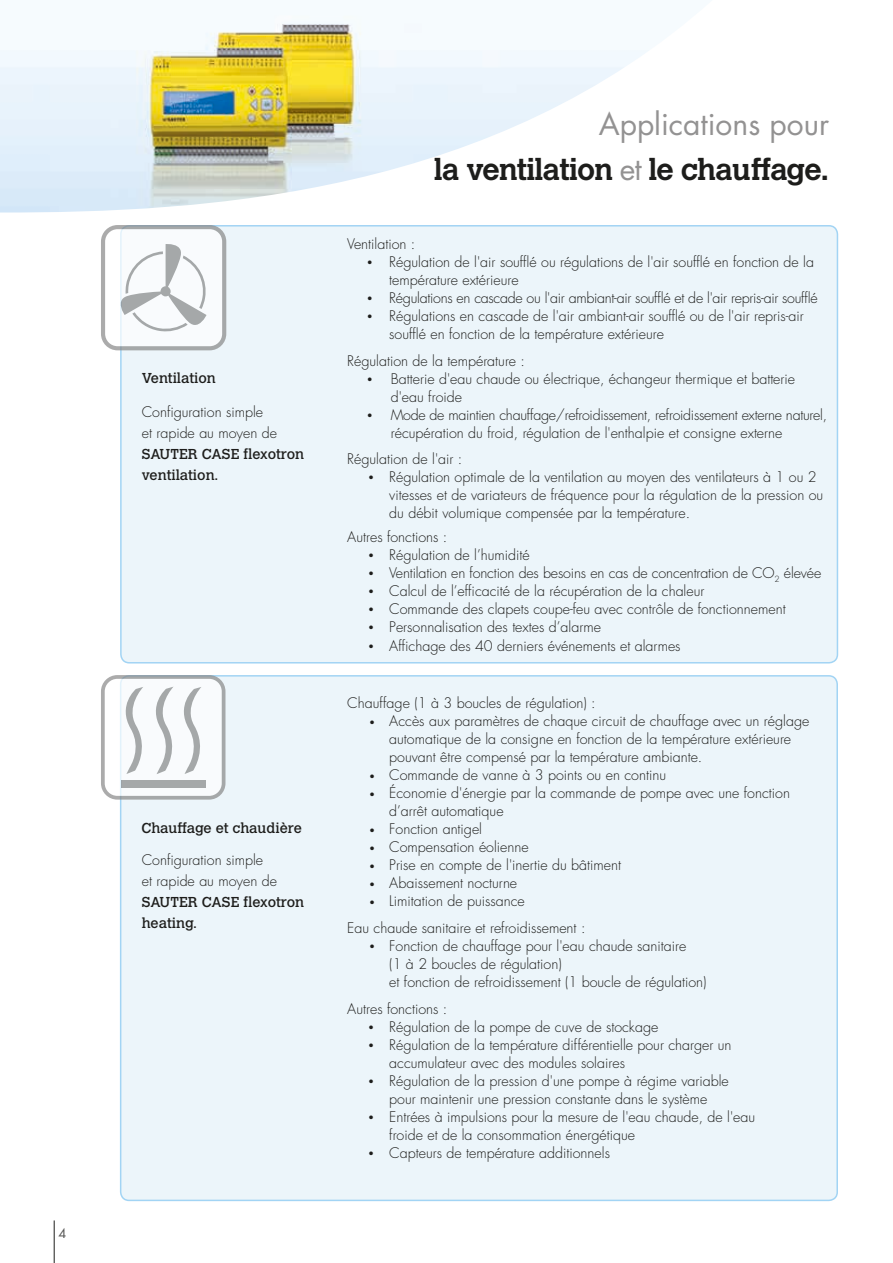
<style>
.page{position:relative;width:893px;height:1263px;background:#fff}
.page>*{position:absolute;margin:0;border:0;box-sizing:border-box;transform-origin:0 0}
.t1{font:700 30px "Calvert MT Pro";letter-spacing:-.025em;color:#1d1d1b}
.t2{font:30px "Futura";color:#939292}
.t3{font:300 14.25px/18px "Futura";color:#1d1d1b}
.t4{font:300 14.25px/18px "Futura";letter-spacing:-.02em;color:#1d1d1b}
.t5{font:14.25px/21px "Calvert MT Pro";color:#1d1d1b}
.t6{font:12.75px "Futura";color:#575756}
.s1{font-family:"Futura";font-weight:400;color:#939292}
.s2{font-size:9.75px}
</style>
<div class="page">
<hr style="left:54px;top:1220px;width:1px;height:43px;background:#1d1d1b">
<img style="left:0;top:22px;width:649px;height:191px">
<div style="left:121px;top:226px;width:716px;height:437px;background:#ecf5fa;border-radius:9px"></div>
<div style="left:121px;top:676px;width:716px;height:524px;background:#ecf5fa;border-radius:9px"></div>
<div style="left:103px;top:677px;width:121px;height:121px;background:#fff;border-radius:14px"></div>
<div style="left:101px;top:675px;width:124px;height:125px;border:4px solid #878787;border-radius:14px"></div>
<svg style="left:121px;top:687px;width:81px;height:87px"></svg>
<div style="left:121px;top:781px;width:84px;height:7px;background:#a5a8a9"></div>
<div style="left:103px;top:227px;width:121px;height:121px;background:#fff;border-radius:15px"></div>
<div style="left:101px;top:225px;width:125px;height:125px;border:4px solid #878787;border-radius:15px"></div>
<svg style="left:120px;top:243px;width:87px;height:90px"></svg>
<p class="t6" style="left:58px;top:1225px;width:9px">4</p>
<p class="t5" style="left:142px;top:367px;width:76px">Ventilation</p>
<p class="t3" style="left:142px;top:402px;width:137px;line-height:21px">Configuration simple<br>et rapide au moyen de</p>
<p class="t5" style="left:142px;top:444px;width:164px">SAUTER CASE flexotron ventilation.</p>
<p class="t5" style="left:141px;top:817px;width:162px">Chauffage et chaudière</p>
<p class="t3" style="left:142px;top:850px;width:137px;line-height:21px">Configuration simple<br>et rapide au moyen de</p>
<p class="t5" style="left:142px;top:892px;width:164px">SAUTER CASE flexotron heating.</p>
<h1 class="t2" style="left:599px;top:105px;width:232px">Applications pour</h1>
<h1 class="t1" style="left:434px;top:150px;width:397px">la ventilation <span class="s1">et</span> le chauffage.</h1>
<p class="t3" style="left:347px;top:235px;width:70px">Ventilation :</p>
<p class="t3" style="left:389px;top:253px;width:426px;text-indent:-22px"><span class="s2">•</span> Régulation de l'air soufflé ou régulations de l'air soufflé en fonction de la température extérieure</p>
<p class="t4" style="left:367px;top:289px;width:452px"><span class="s2">•</span> Régulations en cascade ou l'air ambiant-air soufflé et de l'air repris-air soufflé</p>
<p class="t3" style="left:389px;top:307px;width:416px;text-indent:-22px"><span class="s2">•</span> Régulations en cascade de l'air ambiant-air soufflé ou de l'air repris-air soufflé en fonction de la température extérieure</p>
<p class="t3" style="left:347px;top:352px;width:179px">Régulation de la température :</p>
<p class="t3" style="left:391px;top:370px;width:406px;text-indent:-24px"><span class="s2">•</span> Batterie d'eau chaude ou électrique, échangeur thermique et batterie d'eau froide</p>
<p class="t4" style="left:391px;top:406px;width:438px;text-indent:-24px"><span class="s2">•</span> Mode de maintien chauffage/refroidissement, refroidissement externe naturel, récupération du froid, régulation de l'enthalpie et consigne externe</p>
<p class="t3" style="left:347px;top:450px;width:117px">Régulation de l'air :</p>
<p class="t3" style="left:389px;top:468px;width:435px;text-indent:-21px"><span class="s2">•</span> Régulation optimale de la ventilation au moyen des ventilateurs à 1 ou 2 vitesses et de variateurs de fréquence pour la régulation de la pression ou du débit volumique compensée par la température.</p>
<p class="t3" style="left:347px;top:528px;width:102px">Autres fonctions :</p>
<p class="t3" style="left:368px;top:546px;width:163px"><span class="s2">•</span> Régulation de l’humidité</p>
<p class="t3" style="left:368px;top:564px;width:455px"><span class="s2">•</span> Ventilation en fonction des besoins en cas de concentration de CO<sub>2</sub> élevée</p>
<p class="t3" style="left:368px;top:582px;width:338px"><span class="s2">•</span> Calcul de l’efficacité de la récupération de la chaleur</p>
<p class="t3" style="left:368px;top:600px;width:419px"><span class="s2">•</span> Commande des clapets coupe-feu avec contrôle de fonctionnement</p>
<p class="t3" style="left:368px;top:618px;width:234px"><span class="s2">•</span> Personnalisation des textes d’alarme</p>
<p class="t3" style="left:368px;top:637px;width:314px"><span class="s2">•</span> Affichage des 40 derniers événements et alarmes</p>
<p class="t3" style="left:347px;top:695px;width:250px">Chauffage (1 à 3 boucles de régulation) :</p>
<p class="t3" style="left:389px;top:713px;width:422px;text-indent:-20px"><span class="s2">•</span> Accès aux paramètres de chaque circuit de chauffage avec un réglage automatique de la consigne en fonction de la température extérieure pouvant être compensé par la température ambiante.</p>
<p class="t3" style="left:369px;top:767px;width:299px"><span class="s2">•</span> Commande de vanne à 3 points ou en continu</p>
<p class="t3" style="left:389px;top:785px;width:402px;text-indent:-20px"><span class="s2">•</span> Économie d'énergie par la commande de pompe avec une fonction d’arrêt automatique</p>
<p class="t3" style="left:369px;top:821px;width:115px"><span class="s2">•</span> Fonction antigel</p>
<p class="t3" style="left:369px;top:839px;width:161px"><span class="s2">•</span> Compensation éolienne</p>
<p class="t3" style="left:369px;top:857px;width:254px"><span class="s2">•</span> Prise en compte de l'inertie du bâtiment</p>
<p class="t3" style="left:369px;top:875px;width:150px"><span class="s2">•</span> Abaissement nocturne</p>
<p class="t3" style="left:347px;top:888px;width:240px;line-height:26.5px;text-indent:22px"><span class="s2">•</span> Limitation de puissance<br>Eau chaude sanitaire et refroidissement :</p>
<p class="t3" style="left:389px;top:937px;width:319px;text-indent:-20px"><span class="s2">•</span> Fonction de chauffage pour l'eau chaude sanitaire<br>(1 à 2 boucles de régulation)<br>et fonction de refroidissement (1 boucle de régulation)</p>
<p class="t3" style="left:347px;top:1000px;width:102px">Autres fonctions :</p>
<p class="t3" style="left:368px;top:1018px;width:292px"><span class="s2">•</span> Régulation de la pompe de cuve de stockage</p>
<p class="t3" style="left:389px;top:1036px;width:344px;text-indent:-21px"><span class="s2">•</span> Régulation de la température différentielle pour charger un accumulateur avec des modules solaires</p>
<p class="t3" style="left:368px;top:1072px;width:362px;text-align:center"><span class="s2">•</span> Régulation de la pression d'une pompe à régime variable pour maintenir une pression constante dans le système</p>
<p class="t3" style="left:389px;top:1108px;width:367px;text-indent:-21px"><span class="s2">•</span> Entrées à impulsions pour la mesure de l'eau chaude, de l'eau froide et de la consommation énergétique</p>
<p class="t3" style="left:368px;top:1144px;width:244px"><span class="s2">•</span> Capteurs de température additionnels</p>
</div>
